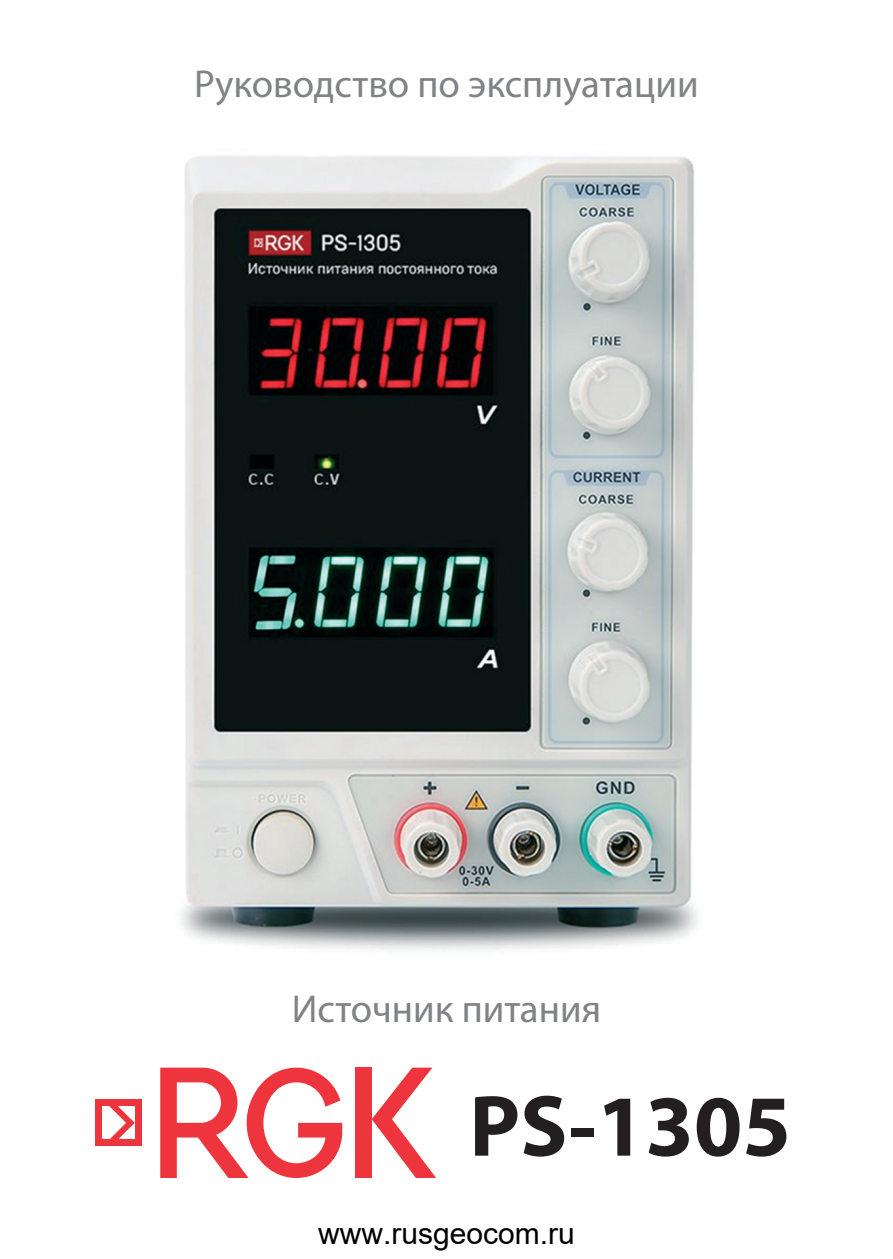
<style>
.page{position:relative;width:893px;height:1259px;background:#fff}
.page>*{position:absolute;margin:0;border:0;box-sizing:border-box;transform-origin:0 0}
.t1{font:700 87.6px "Myriad Pro";color:#231f20}
.Стиль_абзаца_1{font:39px "Myriad Pro";color:#808285}
.t2{font:30px "Arial";color:#000}
</style>
<div class="page">
<div style="left:355px;top:1067px;width:17px;height:111px;background:#ee343d"></div>
<svg style="left:372px;top:1067px;width:64px;height:111px"></svg>
<svg style="left:160px;top:1067px;width:182px;height:111px"></svg>
<div style="left:95px;top:1099px;width:46px;height:6px;background:#ee343d"></div>
<div style="left:95px;top:1139px;width:46px;height:6px;background:#ee343d"></div>
<div style="left:95px;top:1099px;width:6px;height:46px;background:#ee343d"></div>
<div style="left:135px;top:1099px;width:6px;height:46px;background:#ee343d"></div>
<svg style="left:107px;top:1105px;width:28px;height:34px"></svg>
<img style="left:181px;top:155px;width:516px;height:796px">
<p class="Стиль_абзаца_1" style="left:194px;top:60px;width:506px">Руководство по эксплуатации</p>
<p class="Стиль_абзаца_1" style="left:292px;top:985px;width:311px">Источник питания</p>
<p class="t1" style="left:469px;top:1069px;width:323px">PS-1305</p>
<p class="t2" style="left:318px;top:1213px;width:258px">www.rusgeocom.ru</p>
</div>
